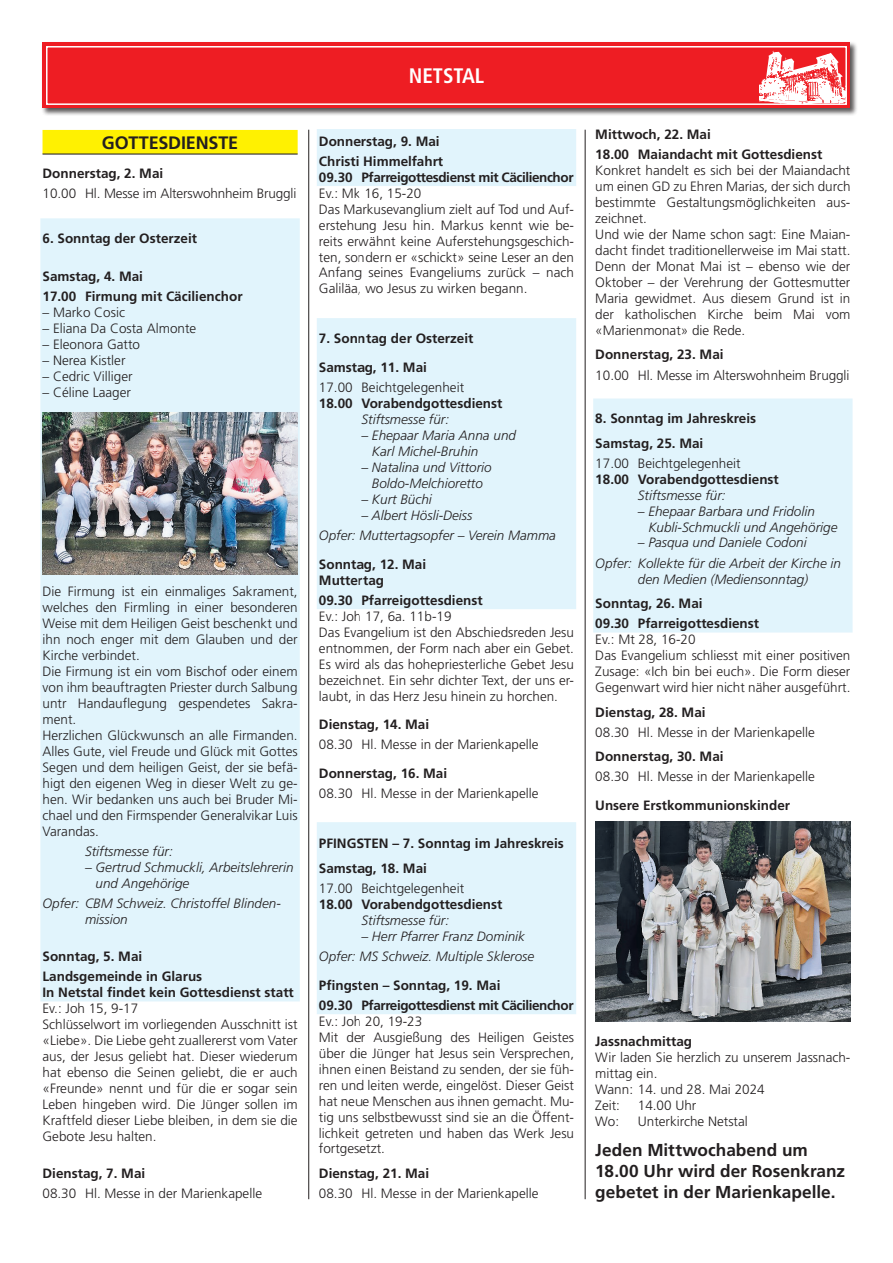
<style>
.page{position:relative;width:893px;height:1263px;background:#fff}
.page>*{position:absolute;margin:0;border:0;box-sizing:border-box;transform-origin:0 0}
.t1{font:700 condensed 21px "Frutiger LT Pro";color:#fff}
.t2{font:700 18px "Frutiger LT Pro";letter-spacing:-.01em;color:#231f20}
.t3{font:700 17.25px/21.3px "Frutiger LT Pro";color:#231f20}
.t4{font:300 13.5px/15.9px "Frutiger LT Pro";color:#231f20}
.t5{font:700 13.5px/20.2px "Frutiger LT Pro";color:#231f20}
.t6{font:italic 300 13.5px/15.9px "Frutiger LT Pro";color:#231f20}
.t7{font:700 13.5px/20.2px "Frutiger LT Pro";letter-spacing:-.03em;color:#231f20}
</style>
<div class="page">
<hr style="left:308px;top:130px;width:1px;height:1069px;background:#231f20">
<hr style="left:585px;top:130px;width:1px;height:1069px;background:#231f20">
<div style="left:41px;top:41px;width:817px;height:75px;background:#231f20;opacity:.75"></div>
<div style="left:43px;top:43px;width:807px;height:65px;background:#ee1d23"></div>
<svg style="left:760px;top:51px;width:84px;height:51px"></svg>
<div style="left:46px;top:46px;width:801px;height:59px;border:2px solid #fff"></div>
<div style="left:43px;top:130px;width:255px;height:24px;background:#fff101"></div>
<hr style="left:43px;top:153px;width:255px;height:2px;background:#231f20">
<div style="left:40px;top:218px;width:260px;height:783px;background:#e1f4fc"></div>
<img style="left:43px;top:412px;width:255px;height:162px">
<div style="left:317px;top:129px;width:259px;height:57px;background:#e1f4fc"></div>
<div style="left:317px;top:318px;width:259px;height:291px;background:#e1f4fc"></div>
<div style="left:317px;top:822px;width:259px;height:192px;background:#e1f4fc"></div>
<div style="left:593px;top:398px;width:260px;height:234px;background:#e1f4fc"></div>
<img style="left:595px;top:822px;width:255px;height:200px">
<h2 class="t2" style="left:102px;top:132px;width:138px">GOTTESDIENSTE</h2>
<p class="t5" style="left:43px;top:163px;width:122px">Donnerstag, 2. Mai</p>
<p class="t4" style="left:43px;top:185px;width:255px">10.00 Hl. Messe im Alterswohnheim Bruggli</p>
<p class="t5" style="left:43px;top:229px;width:156px">6. Sonntag der Osterzeit</p>
<p class="t5" style="left:43px;top:266px;width:202px">Samstag, 4. Mai<br>17.00 Firmung mit Cäcilienchor</p>
<p class="t4" style="left:43px;top:304px;width:84px">– Marko Cosic</p>
<p class="t4" style="left:43px;top:320px;width:155px">– Eliana Da Costa Almonte</p>
<p class="t4" style="left:43px;top:336px;width:99px">– Eleonora Gatto</p>
<p class="t4" style="left:43px;top:352px;width:84px">– Nerea Kistler</p>
<p class="t4" style="left:43px;top:368px;width:92px">– Cedric Villiger</p>
<p class="t4" style="left:43px;top:384px;width:90px">– Céline Laager</p>
<p class="t4" style="left:43px;top:584px;width:257px">Die Firmung ist ein einmaliges Sakrament, welches den Firmling in einer besonderen Weise mit dem Heiligen Geist beschenkt und ihn noch enger mit dem Glauben und der Kirche verbindet.<br>Die Firmung ist ein vom Bischof oder einem von ihm beauftragten Priester durch Salbung untr Handauflegung gespendetes Sakra&shy;ment.<br>Herzlichen Glückwunsch an alle Firmanden.<br>Alles Gute, viel Freude und Glück mit Gottes Segen und dem heiligen Geist, der sie befä&shy;higt den eigenen Weg in dieser Welt zu ge&shy;hen. Wir bedanken uns auch bei Bruder Mi&shy;chael und den Firmspender Generalvikar Luis Varandas.</p>
<p class="t6" style="left:85px;top:843px;width:89px">Stiftsmesse für:</p>
<p class="t6" style="left:96px;top:859px;width:199px;text-indent:-11px">– Gertrud Schmuckli, Arbeitslehrerin und Angehörige</p>
<p class="t6" style="left:85px;top:895px;width:197px;text-indent:-43px">Opfer: CBM Schweiz. Christoffel Blinden&shy;mission</p>
<p class="t5" style="left:43px;top:946px;width:161px">Sonntag, 5. Mai<br>Landsgemeinde in Glarus</p>
<p class="t5" style="left:43px;top:982px;width:253px">In Netstal findet kein Gottesdienst statt</p>
<p class="t4" style="left:43px;top:1000px;width:257px">Ev.: Joh 15, 9-17<br>Schlüsselwort im vorliegenden Ausschnitt ist «Liebe». Die Liebe geht zuallererst vom Vater aus, der Jesus geliebt hat. Dieser wiederum hat ebenso die Seinen geliebt, die er auch «Freunde» nennt und für die er sogar sein Leben hingeben wird. Die Jünger sollen im Kraftfeld dieser Liebe bleiben, in dem sie die Gebote Jesu halten.</p>
<p class="t5" style="left:43px;top:1163px;width:104px">Dienstag, 7. Mai</p>
<p class="t4" style="left:43px;top:1185px;width:221px">08.30 Hl. Messe in der Marienkapelle</p>
<h1 class="t1" style="left:409px;top:63px;width:77px">NETSTAL</h1>
<p class="t5" style="left:319px;top:131px;width:126px">Donnerstag, 9. Mai<br>Christi Himmelfahrt</p>
<p class="t7" style="left:319px;top:167px;width:256px">09.30 Pfarreigottesdienst mit Cäcilienchor</p>
<p class="t4" style="left:319px;top:185px;width:257px">Ev.: Mk 16, 15-20<br>Das Markusevanglium zielt auf Tod und Auf&shy;erstehung Jesu hin. Markus kennt wie be&shy;reits erwähnt keine Auferstehungsgeschich&shy;ten, sondern er «schickt» seine Leser an den Anfang seines Evangeliums zurück – nach Galiläa, wo Jesus zu wirken begann.</p>
<p class="t5" style="left:319px;top:324px;width:156px;line-height:28.7px">7. Sonntag der Osterzeit<br>Samstag, 11. Mai</p>
<p class="t4" style="left:319px;top:380px;width:147px">17.00 Beichtgelegenheit</p>
<p class="t5" style="left:319px;top:393px;width:185px">18.00 Vorabendgottesdienst</p>
<p class="t6" style="left:361px;top:412px;width:89px">Stiftsmesse für:</p>
<p class="t6" style="left:372px;top:428px;width:146px;text-indent:-11px">– Ehepaar Maria Anna und<br>Karl Michel-Bruhin</p>
<p class="t6" style="left:361px;top:459px;width:132px;text-align:center">– Natalina und Vittorio<br>Boldo-Melchioretto</p>
<p class="t6" style="left:361px;top:491px;width:72px">– Kurt Büchi</p>
<p class="t6" style="left:319px;top:505px;width:239px;line-height:20.2px;text-indent:43px">– Albert Hösli-Deiss<br>Opfer: Muttertagsopfer – Verein Mamma</p>
<p class="t5" style="left:319px;top:556px;width:109px;line-height:15.9px">Sonntag, 12. Mai<br>Muttertag</p>
<p class="t5" style="left:319px;top:590px;width:165px">09.30 Pfarreigottesdienst</p>
<p class="t4" style="left:319px;top:608px;width:257px">Ev.: Joh 17, 6a. 11b-19<br>Das Evangelium ist den Abschiedsreden Jesu entnommen, der Form nach aber ein Gebet.<br>Es wird als das hohepriesterliche Gebet Jesu bezeichnet. Ein sehr dichter Text, der uns er&shy;laubt, in das Herz Jesu hinein zu horchen.</p>
<p class="t5" style="left:319px;top:714px;width:112px">Dienstag, 14. Mai</p>
<p class="t4" style="left:319px;top:737px;width:221px">08.30 Hl. Messe in der Marienkapelle</p>
<p class="t5" style="left:319px;top:763px;width:130px">Donnerstag, 16. Mai</p>
<p class="t4" style="left:319px;top:786px;width:221px">08.30 Hl. Messe in der Marienkapelle</p>
<p class="t5" style="left:319px;top:831px;width:246px;line-height:24.5px">PFINGSTEN – 7. Sonntag im Jahreskreis<br>Samstag, 18. Mai</p>
<p class="t4" style="left:319px;top:880px;width:147px">17.00 Beichtgelegenheit</p>
<p class="t5" style="left:319px;top:894px;width:185px">18.00 Vorabendgottesdienst</p>
<p class="t6" style="left:361px;top:912px;width:89px">Stiftsmesse für:</p>
<p class="t6" style="left:319px;top:926px;width:217px;line-height:20.2px;text-indent:43px">– Herr Pfarrer Franz Dominik<br>Opfer: MS Schweiz. Multiple Sklerose</p>
<p class="t7" style="left:319px;top:975px;width:256px">Pfingsten – Sonntag, 19. Mai<br>09.30 Pfarreigottesdienst mit Cäcilienchor</p>
<p class="t4" style="left:319px;top:1013px;width:257px">Ev.: Joh 20, 19-23<br>Mit der Ausgießung des Heiligen Geistes über die Jünger hat Jesus sein Versprechen, ihnen einen Beistand zu senden, der sie füh&shy;ren und leiten werde, eingelöst. Dieser Geist hat neue Menschen aus ihnen gemacht. Mu&shy;tig uns selbstbewusst sind sie an die Öffent&shy;lichkeit getreten und haben das Werk Jesu fortgesetzt.</p>
<p class="t5" style="left:319px;top:1163px;width:112px">Dienstag, 21. Mai</p>
<p class="t4" style="left:319px;top:1185px;width:221px">08.30 Hl. Messe in der Marienkapelle</p>
<p class="t5" style="left:595px;top:124px;width:229px">Mittwoch, 22. Mai<br>18.00 Maiandacht mit Gottesdienst</p>
<p class="t4" style="left:595px;top:163px;width:257px">Konkret handelt es sich bei der Maiandacht um einen GD zu Ehren Marias, der sich durch bestimmte Gestaltungsmöglichkeiten aus&shy;zeichnet.<br>Und wie der Name schon sagt: Eine Maian&shy;dacht findet traditionellerweise im Mai statt.<br>Denn der Monat Mai ist – ebenso wie der Oktober – der Verehrung der Gottesmutter Maria gewidmet. Aus diesem Grund ist in der katholischen Kirche beim Mai vom «Marienmonat» die Rede.</p>
<p class="t5" style="left:595px;top:344px;width:130px">Donnerstag, 23. Mai</p>
<p class="t4" style="left:595px;top:367px;width:255px">10.00 Hl. Messe im Alterswohnheim Bruggli</p>
<p class="t5" style="left:595px;top:406px;width:162px;line-height:24.5px">8. Sonntag im Jahreskreis<br>Samstag, 25. Mai</p>
<p class="t4" style="left:595px;top:455px;width:147px">17.00 Beichtgelegenheit</p>
<p class="t5" style="left:595px;top:469px;width:185px">18.00 Vorabendgottesdienst</p>
<p class="t6" style="left:638px;top:487px;width:89px">Stiftsmesse für:</p>
<p class="t6" style="left:648px;top:503px;width:191px;text-indent:-11px">– Ehepaar Barbara und Fridolin<br>Kubli-Schmuckli und Angehörige</p>
<p class="t6" style="left:595px;top:533px;width:247px;line-height:20.2px;text-align:center">– Pasqua und Daniele Codoni<br>Opfer: Kollekte für die Arbeit der Kirche in</p>
<p class="t6" style="left:638px;top:571px;width:172px">den Medien (Mediensonntag)</p>
<p class="t5" style="left:595px;top:593px;width:165px">Sonntag, 26. Mai<br>09.30 Pfarreigottesdienst</p>
<p class="t4" style="left:595px;top:632px;width:257px">Ev.: Mt 28, 16-20<br>Das Evangelium schliesst mit einer positiven Zusage: «Ich bin bei euch». Die Form dieser Gegenwart wird hier nicht näher ausgeführt.</p>
<p class="t5" style="left:595px;top:702px;width:112px">Dienstag, 28. Mai</p>
<p class="t4" style="left:595px;top:724px;width:221px">08.30 Hl. Messe in der Marienkapelle</p>
<p class="t5" style="left:595px;top:746px;width:130px">Donnerstag, 30. Mai</p>
<p class="t4" style="left:595px;top:769px;width:221px">08.30 Hl. Messe in der Marienkapelle</p>
<p class="t5" style="left:595px;top:795px;width:196px">Unsere Erstkommunionskinder</p>
<p class="t5" style="left:595px;top:1031px;width:98px">Jassnachmittag</p>
<p class="t4" style="left:595px;top:1049px;width:257px">Wir laden Sie herzlich zu unserem Jassnach&shy;mittag ein.<br>Wann: 14. und 28. Mai 2024<br>Zeit:</p>
<p class="t4" style="left:638px;top:1097px;width:60px">14.00 Uhr</p>
<p class="t4" style="left:595px;top:1113px;width:25px">Wo:</p>
<p class="t4" style="left:638px;top:1113px;width:111px">Unterkirche Netstal</p>
<p class="t3" style="left:595px;top:1139px;width:251px">Jeden Mittwochabend um<br>18.00 Uhr wird der Rosenkranz gebetet in der Marienkapelle.</p>
</div>
